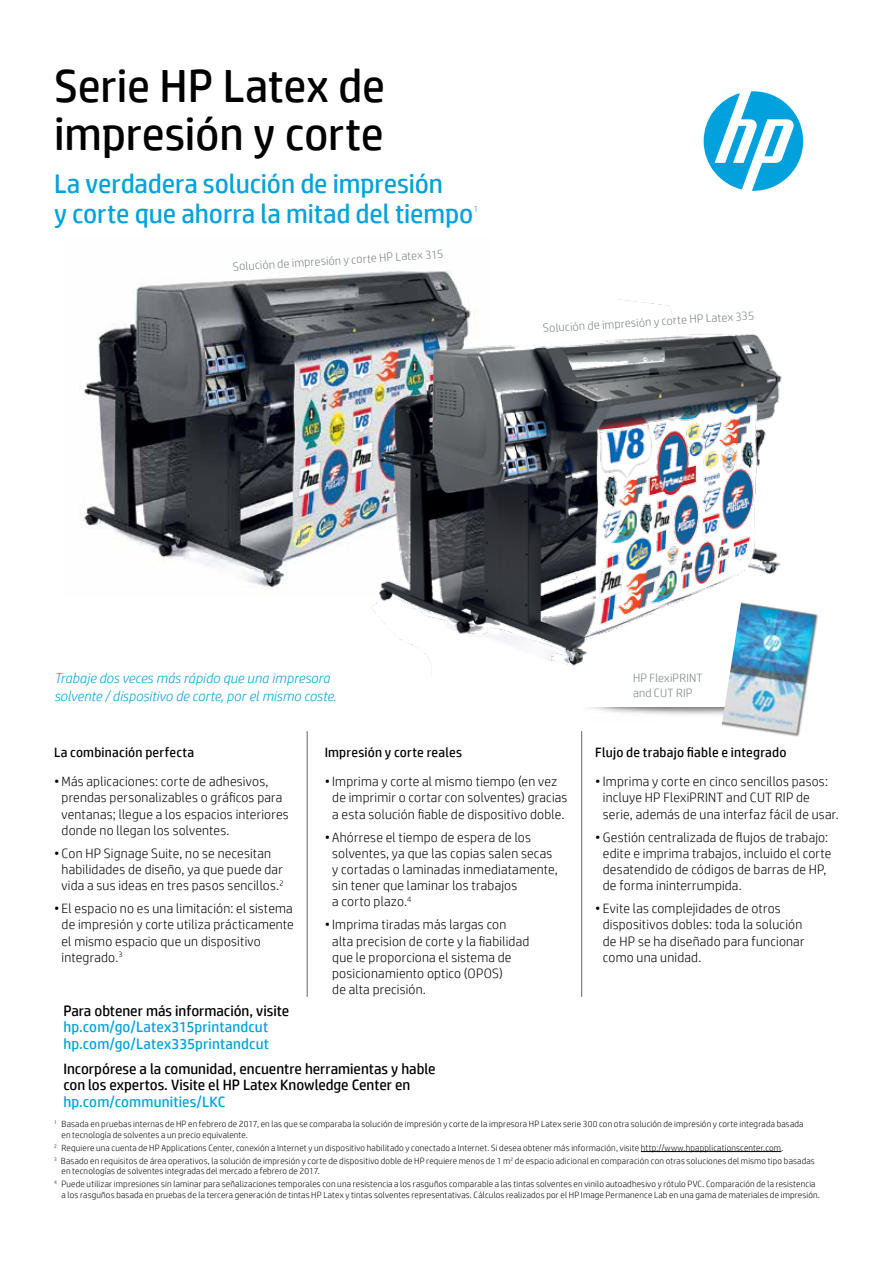
<style>
.page{position:relative;width:893px;height:1263px;background:#fff}
.page>*{position:absolute;margin:0;border:0;box-sizing:border-box;transform-origin:0 0}
.t1{font:46.5px/48px "HP Simplified";letter-spacing:-.005em;color:#000}
.t2{font:27px/30px "HP Simplified";letter-spacing:-.005em;color:#00a1dd}
.t3{font:15px/16.5px "HP Simplified";color:#000}
.t4{font:15px/16.5px "HP Simplified";letter-spacing:.01em;color:#00a1dd}
.t5{font:italic 300 14.25px/17.1px "HP Simplified";letter-spacing:.005em;color:#00a1dd}
.t6{font:300 13.5px/16.2px "HP Simplified";letter-spacing:.015em;color:#000}
.t7{font:13.5px "HP Simplified";letter-spacing:.015em;color:#000}
.t8{font:300 12px/15.8px "HP Simplified";letter-spacing:.02em;color:#7b8186}
.t9{font:300 9px/12.9px "HP Simplified";letter-spacing:.02em;color:#000}
.t10{font:300 9px "HP Simplified";color:#00a1dd}
</style>
<div class="page">
<hr style="left:307px;top:731px;width:1px;height:266px;background:#5e6468">
<hr style="left:581px;top:731px;width:1px;height:266px;background:#5e6468">
<hr style="left:641px;top:1151px;width:140px;height:1px;background:#000">
<svg style="left:704px;top:91px;width:99px;height:100px"></svg>
<img style="left:79px;top:270px;width:382px;height:320px">
<img style="left:351px;top:298px;width:431px;height:378px">
<img style="left:721px;top:600px;width:97px;height:137px">
<h1 class="t1" style="left:54px;top:61px;width:333px">Serie HP Latex de impresión y corte</h1>
<h2 class="t2" style="left:54px;top:168px;width:421px">La verdadera solución de impresión<br>y corte que ahorra la mitad del tiempo</h2>
<p class="t10" style="left:473px;top:204px;width:6px">1</p>
<p class="t8" style="left:232px;top:259px;width:212px;rotate:-4deg">Solución de impresión y corte HP Latex 315</p>
<p class="t8" style="left:542px;top:321px;width:213px;rotate:-4deg">Solución de impresión y corte HP Latex 335</p>
<p class="t5" style="left:54px;top:670px;width:283px">Trabaje dos veces más rápido que una impresora solvente / dispositivo de corte, por el mismo coste.</p>
<p class="t8" style="left:633px;top:669px;width:71px">HP FlexiPRINT and CUT RIP</p>
<p class="t7" style="left:54px;top:743px;width:142px">La combinación perfecta</p>
<p class="t6" style="left:62px;top:773px;width:229px;text-indent:-8px">• Más aplicaciones: corte de adhesivos, prendas personalizables o gráficos para ventanas; llegue a los espacios interiores donde no llegan los solventes.</p>
<p class="t6" style="left:62px;top:845px;width:224px;text-indent:-8px">• Con HP Signage Suite, no se necesitan habilidades de diseño, ya que puede dar vida a sus ideas en tres pasos sencillos.<sup>2</sup></p>
<p class="t6" style="left:62px;top:900px;width:234px;text-indent:-8px">• El espacio no es una limitación: el sistema de impresión y corte utiliza prácticamente el mismo espacio que un dispositivo integrado.<sup>3</sup></p>
<p class="t7" style="left:325px;top:743px;width:139px">Impresión y corte reales</p>
<p class="t6" style="left:332px;top:773px;width:237px;text-indent:-8px">• Imprima y corte al mismo tiempo (en vez de imprimir o cortar con solventes) gracias a esta solución fiable de dispositivo doble.</p>
<p class="t6" style="left:332px;top:829px;width:227px;text-indent:-8px">• Ahórrese el tiempo de espera de los solventes, ya que las copias salen secas y cortadas o laminadas inmediatamente, sin tener que laminar los trabajos<br>a corto plazo.<sup>4</sup></p>
<p class="t6" style="left:332px;top:916px;width:199px;text-indent:-8px">• Imprima tiradas más largas con alta precision de corte y la fiabilidad que le proporciona el sistema de posicionamiento optico (OPOS)<br>de alta precisión.</p>
<p class="t3" style="left:63px;top:1002px;width:227px">Para obtener más información, visite</p>
<p class="t4" style="left:63px;top:1018px;width:207px">hp.com/go/Latex315printandcut hp.com/go/Latex335printandcut</p>
<p class="t3" style="left:63px;top:1060px;width:374px">Incorpórese a la comunidad, encuentre herramientas y hable con los expertos. Visite el HP Latex Knowledge Center en</p>
<p class="t4" style="left:63px;top:1093px;width:163px">hp.com/communities/LKC</p>
<p class="t7" style="left:595px;top:743px;width:193px">Flujo de trabajo fiable e integrado</p>
<p class="t6" style="left:603px;top:773px;width:237px;text-indent:-8px">• Imprima y corte en cinco sencillos pasos: incluye HP FlexiPRINT and CUT RIP de serie, además de una interfaz fácil de usar.</p>
<p class="t6" style="left:603px;top:829px;width:230px;text-indent:-8px">• Gestión centralizada de flujos de trabajo: edite e imprima trabajos, incluido el corte desatendido de códigos de barras de HP, de forma ininterrumpida.</p>
<p class="t6" style="left:603px;top:900px;width:203px;text-indent:-8px">• Evite las complejidades de otros dispositivos dobles: toda la solución de HP se ha diseñado para funcionar como una unidad.</p>
<p class="t9" style="left:62px;top:1118px;width:744px;line-height:10.8px;text-indent:-8px"><sup>1</sup> Basada en pruebas internas de HP en febrero de 2017, en las que se comparaba la solución de impresión y corte de la impresora HP Latex serie 300 con otra solución de impresión y corte integrada basada en tecnología de solventes a un precio equivalente.</p>
<p class="t9" style="left:54px;top:1141px;width:762px"><sup>2</sup> Requiere una cuenta de HP Applications Center, conexión a Internet y un dispositivo habilitado y conectado a Internet. Si desea obtener más información, visite http://www.hpapplicationscenter.com.<br><sup>3</sup> Basado en requisitos de área operativos, la solución de impresión y corte de dispositivo doble de HP requiere menos de 1 m<sup>2</sup> de espacio adicional en comparación con otras soluciones del mismo tipo basadas</p>
<p class="t9" style="left:54px;top:1165px;width:763px;text-indent:8px">en tecnologías de solventes integradas del mercado a febrero de 2017.<br><sup>4</sup> Puede utilizar impresiones sin laminar para señalizaciones temporales con una resistencia a los rasguños comparable a las tintas solventes en vinilo autoadhesivo y rótulo PVC. Comparación de la resistencia</p>
<p class="t9" style="left:62px;top:1188px;width:760px">a los rasguños basada en pruebas de la tercera generación de tintas HP Latex y tintas solventes representativas. Cálculos realizados por el HP Image Permanence Lab en una gama de materiales de impresión.</p>
</div>
